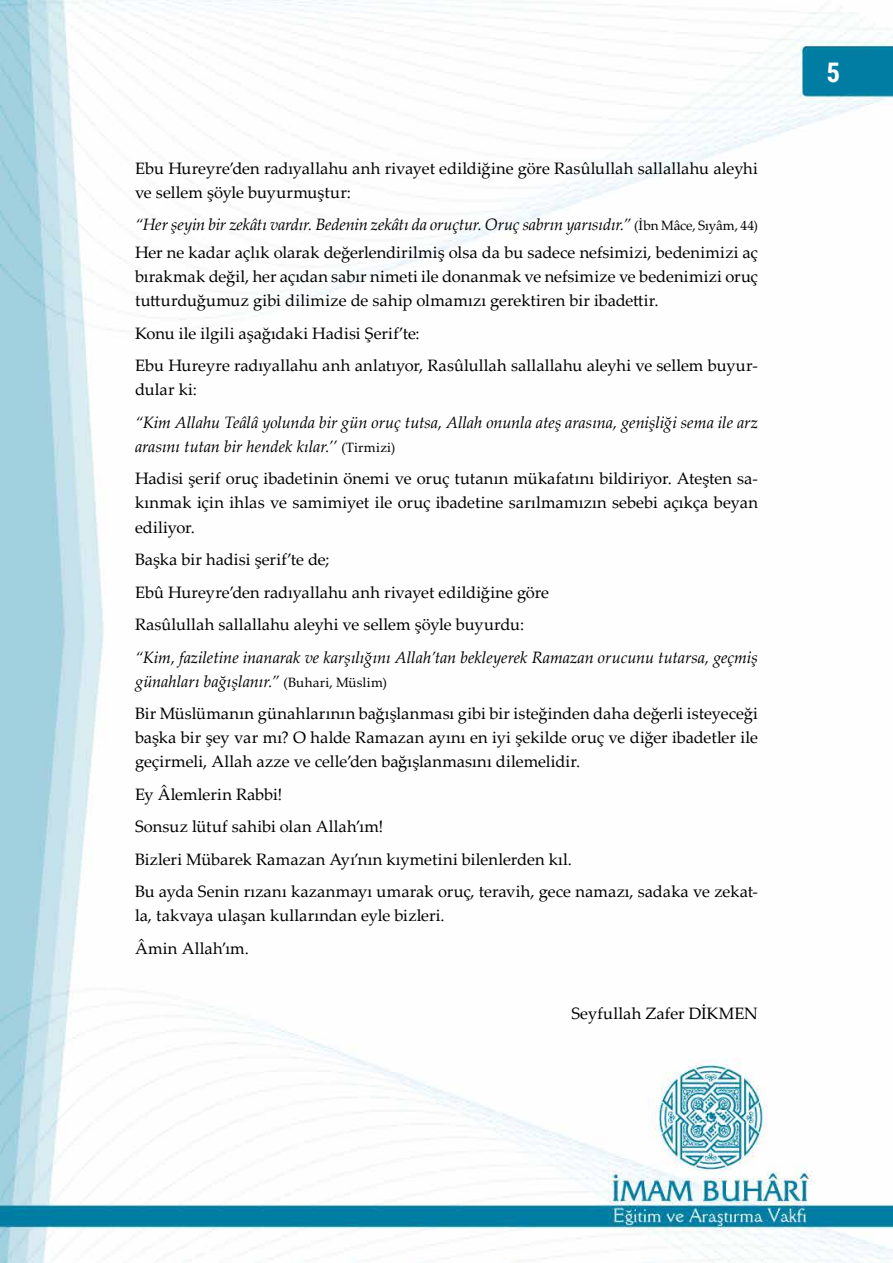
<style>
.page{position:relative;width:893px;height:1263px;background:#fff}
.page>*{position:absolute;margin:0;border:0;box-sizing:border-box;transform-origin:0 0}
.t1{font:700 27px "Roboto Condensed";color:#fff}
.t2{font:16.5px/32.5px "Palatino Linotype";color:#000}
.t3{font:italic 16.5px/24px "Palatino Linotype";letter-spacing:-.005em;color:#000}
.s1{font-style:italic}
.s2{font-size:13.5px}
.s3{font-style:normal;font-size:13.5px}
</style>
<div class="page">
<img style="left:0;top:0;width:893px;height:1263px">
<p class="t2" style="left:135px;top:155px;width:624px;line-height:24px">Ebu Hureyre’den radıyallahu anh rivayet edildiğine göre Rasûlullah sallallahu aleyhi ve sellem şöyle buyurmuştur:</p>
<p class="t2" style="left:135px;top:210px;width:624px;line-height:28.2px"><span class="s1">“Her şeyin bir zekâtı vardır. Bedenin zekâtı da oruçtur. Oruç sabrın yarısıdır.”</span> <span class="s2">(İbn Mâce, Sıyâm, 44)<br></span>Her ne kadar açlık olarak değerlendirilmiş olsa da bu sadece nefsimizi, bedenimizi aç</p>
<p class="t2" style="left:135px;top:264px;width:624px;line-height:24px">bırakmak değil, her açıdan sabır nimeti ile donanmak ve nefsimize ve bedenimizi oruç tutturduğumuz gibi dilimize de sahip olmamızı gerektiren bir ibadettir.</p>
<p class="t2" style="left:135px;top:316px;width:624px">Konu ile ilgili aşağıdaki Hadisi Şerif’te:<br>Ebu Hureyre radıyallahu anh anlatıyor, Rasûlullah sallallahu aleyhi ve sellem buyur-</p>
<p class="t2" style="left:135px;top:373px;width:63px">dular ki:</p>
<p class="t3" style="left:135px;top:410px;width:624px">“Kim Allahu Teâlâ yolunda bir gün oruç tutsa, Allah onunla ateş arasına, genişliği sema ile arz arasını tutan bir hendek kılar.’’ <span class="s3">(Tirmizi)</span></p>
<p class="t2" style="left:135px;top:466px;width:624px;line-height:24px;text-align:justify">Hadisi şerif oruç ibadetinin önemi ve oruç tutanın mükafatını bildiriyor. Ateşten sa&shy;kınmak için ihlas ve samimiyet ile oruç ibadetine sarılmamızın sebebi açıkça beyan ediliyor.</p>
<p class="t2" style="left:135px;top:542px;width:416px">Başka bir hadisi şerif’te de;<br>Ebû Hureyre’den radıyallahu anh rivayet edildiğine göre<br>Rasûlullah sallallahu aleyhi ve sellem şöyle buyurdu:</p>
<p class="t3" style="left:135px;top:644px;width:624px">“Kim, faziletine inanarak ve karşılığını Allah’tan bekleyerek Ramazan orucunu tutarsa, geçmiş günahları bağışlanır.” <span class="s3">(Buhari, Müslim)</span></p>
<p class="t2" style="left:135px;top:701px;width:624px;line-height:24px;text-align:justify">Bir Müslümanın günahlarının bağışlanması gibi bir isteğinden daha değerli isteyeceği başka bir şey var mı? O halde Ramazan ayını en iyi şekilde oruç ve diğer ibadetler ile geçirmeli, Allah azze ve celle’den bağışlanmasını dilemelidir.</p>
<p class="t2" style="left:135px;top:777px;width:624px">Ey Âlemlerin Rabbi!<br>Sonsuz lütuf sahibi olan Allah’ım!<br>Bizleri Mübarek Ramazan Ayı’nın kıymetini bilenlerden kıl.<br>Bu ayda Senin rızanı kazanmayı umarak oruç, teravih, gece namazı, sadaka ve zekat-</p>
<p class="t2" style="left:135px;top:898px;width:311px">la, takvaya ulaşan kullarından eyle bizleri.<br>Âmin Allah’ım.</p>
<p class="t2" style="left:571px;top:996px;width:188px">Seyfullah Zafer DİKMEN</p>
<h1 class="t1" style="left:827px;top:53px;width:15px">5</h1>
</div>
